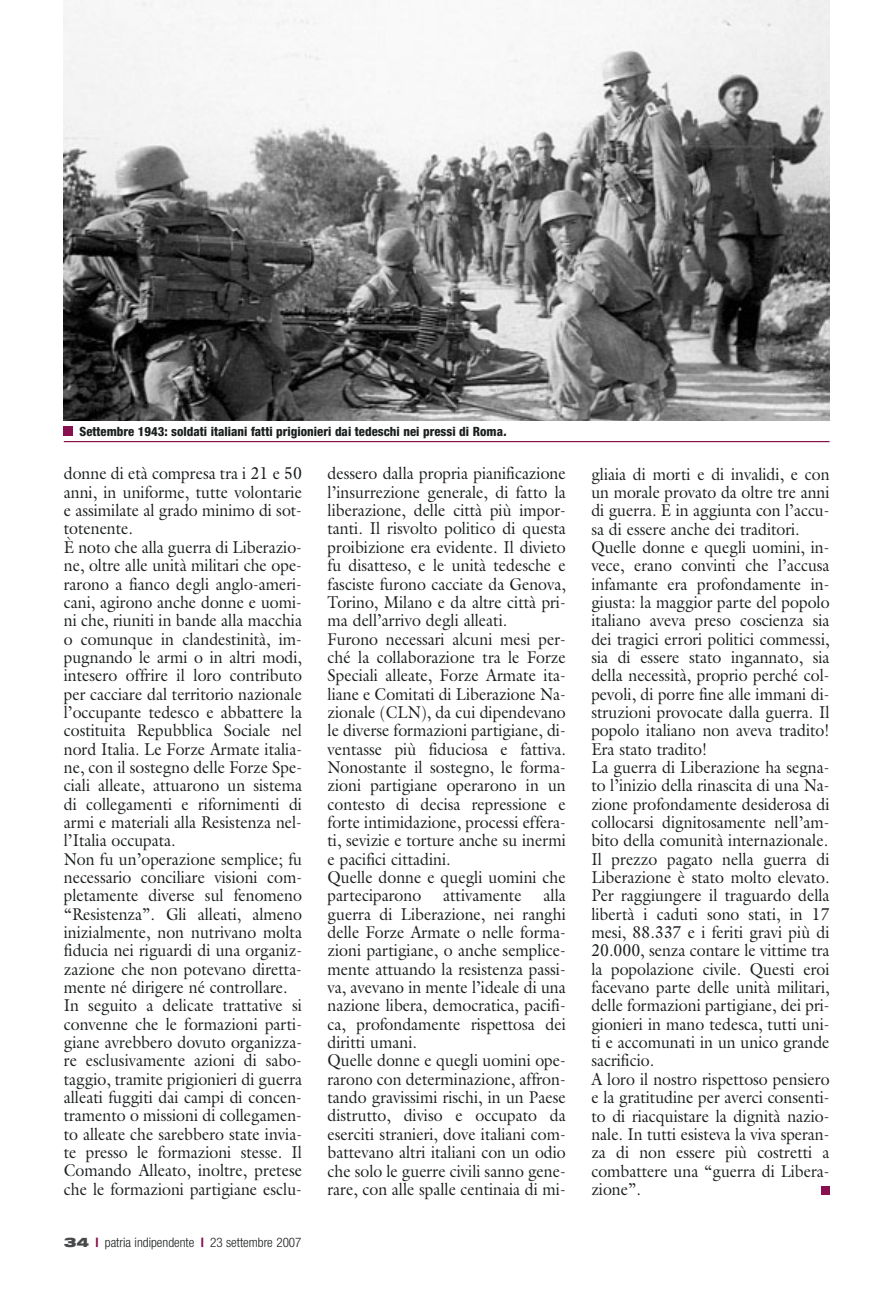
<style>
.page{position:relative;width:893px;height:1296px;background:#fff}
.page>*{position:absolute;margin:0;border:0;box-sizing:border-box;transform-origin:0 0}
.t1{font:17.25px/18.3px "Galliard";color:#1c1f20;scale:.92 1}
.t2{font:300 condensed 13.2px "Helvetica Neue";color:#1c1f20}
.t3{font:800 condensed 12.75px "Helvetica Neue";color:#1c1f20}
.s1{font-style:italic}
.s2{font-weight:900;font-stretch:expanded;color:#47494a}
.s3{font-weight:700;color:#880f50}
</style>
<div class="page">
<div style="left:821px;top:1186px;width:8px;height:9px;background:#880f50"></div>
<img style="left:64px;top:0;width:765px;height:421px">
<hr style="left:64px;top:441px;width:765px;height:1px;background:#880f50">
<div style="left:64px;top:427px;width:9px;height:9px;background:#880f50"></div>
<p class="t3" style="left:80px;top:427px;width:428px">Settembre 1943: soldati italiani fatti prigionieri dai tedeschi nei pressi di Roma<span class="s1">.</span></p>
<p class="t1" style="left:64px;top:466px;width:260px">donne di età compresa tra i 21 e 50 anni, in uniforme, tutte volontarie e assimilate al grado minimo di sot&shy;totenente.<br>È noto che alla guerra di Liberazio&shy;ne, oltre alle unità militari che ope&shy;rarono a fianco degli anglo-ameri&shy;cani, agirono anche donne e uomi&shy;ni che, riuniti in bande alla macchia o comunque in clandestinità, im&shy;pugnando le armi o in altri modi, intesero offrire il loro contributo per cacciare dal territorio nazionale l’occupante tedesco e abbattere la costituita Repubblica Sociale nel nord Italia. Le Forze Armate italia&shy;ne, con il sostegno delle Forze Spe&shy;ciali alleate, attuarono un sistema di collegamenti e rifornimenti di armi e materiali alla Resistenza nel&shy;l’Italia occupata.<br>Non fu un’operazione semplice; fu necessario conciliare visioni com&shy;pletamente diverse sul fenomeno “Resistenza”. Gli alleati, almeno inizialmente, non nutrivano molta fiducia nei riguardi di una organiz&shy;zazione che non potevano diretta&shy;mente né dirigere né controllare.<br>In seguito a delicate trattative si convenne che le formazioni parti&shy;giane avrebbero dovuto organizza&shy;re esclusivamente azioni di sabo&shy;taggio, tramite prigionieri di guerra alleati fuggiti dai campi di concen&shy;tramento o missioni di collegamen&shy;to alleate che sarebbero state invia&shy;te presso le formazioni stesse. Il Comando Alleato, inoltre, pretese che le formazioni partigiane esclu-</p>
<p class="t1" style="left:327px;top:466px;width:260px">dessero dalla propria pianificazione l’insurrezione generale, di fatto la liberazione, delle città più impor&shy;tanti. Il risvolto politico di questa proibizione era evidente. Il divieto fu disatteso, e le unità tedesche e fasciste furono cacciate da Genova, Torino, Milano e da altre città pri&shy;ma dell’arrivo degli alleati.<br>Furono necessari alcuni mesi per&shy;ché la collaborazione tra le Forze Speciali alleate, Forze Armate ita&shy;liane e Comitati di Liberazione Na&shy;zionale (CLN), da cui dipendevano le diverse formazioni partigiane, di&shy;ventasse più fiduciosa e fattiva.<br>Nonostante il sostegno, le forma&shy;zioni partigiane operarono in un contesto di decisa repressione e forte intimidazione, processi effera&shy;ti, sevizie e torture anche su inermi e pacifici cittadini.<br>Quelle donne e quegli uomini che parteciparono</p>
<p class="t1" style="left:327px;top:888px;width:260px;text-indent:216px">alla guerra di Liberazione, nei ranghi delle Forze Armate o nelle forma&shy;zioni partigiane, o anche semplice&shy;mente attuando la resistenza passi&shy;va, avevano in mente l’ideale di una nazione libera, democratica, pacifi&shy;ca, profondamente rispettosa dei diritti umani.<br>Quelle donne e quegli uomini ope&shy;rarono con determinazione, affron&shy;tando gravissimi rischi, in un Paese distrutto, diviso e occupato da eserciti stranieri, dove italiani com&shy;battevano altri italiani con un odio che solo le guerre civili sanno gene&shy;rare, con alle spalle centinaia di mi-</p>
<p class="t1" style="left:443px;top:888px;width:87px">attivamente</p>
<p class="t2" style="left:64px;top:1238px;width:239px"><span class="s2">34</span> <span class="s3">l</span> patria indipendente <span class="s3">l</span> 23 settembre 2007</p>
<p class="t1" style="left:591px;top:466px;width:260px">gliaia di morti e di invalidi, e con un morale provato da oltre tre anni di guerra. E in aggiunta con l’accu&shy;sa di essere anche dei traditori.<br>Quelle donne e quegli uomini, in&shy;vece, erano convinti che l’accusa infamante era profondamente in&shy;giusta: la maggior parte del popolo italiano aveva preso coscienza sia dei tragici errori politici commessi, sia di essere stato ingannato, sia della necessità, proprio perché col&shy;pevoli, di porre fine alle immani di&shy;struzioni provocate dalla guerra. Il popolo italiano non aveva tradito!<br>Era stato tradito!<br>La guerra di Liberazione ha segna&shy;to l’inizio della rinascita di una Na&shy;zione profondamente desiderosa di collocarsi dignitosamente nell’am&shy;bito della comunità internazionale.<br>Il prezzo pagato nella guerra di Liberazione è stato molto elevato.<br>Per raggiungere il traguardo della libertà i caduti sono stati, in 17 mesi, 88.337 e i feriti gravi più di 20.000, senza contare le vittime tra la popolazione civile. Questi eroi facevano parte delle unità militari, delle formazioni partigiane, dei pri&shy;gionieri in mano tedesca, tutti uni&shy;ti e accomunati in un unico grande sacrificio.<br>A loro il nostro rispettoso pensiero e la gratitudine per averci consenti&shy;to di riacquistare la dignità nazio&shy;nale. In tutti esisteva la viva speran&shy;za di non essere più costretti a combattere una “guerra di Libera&shy;zione”.</p>
</div>
